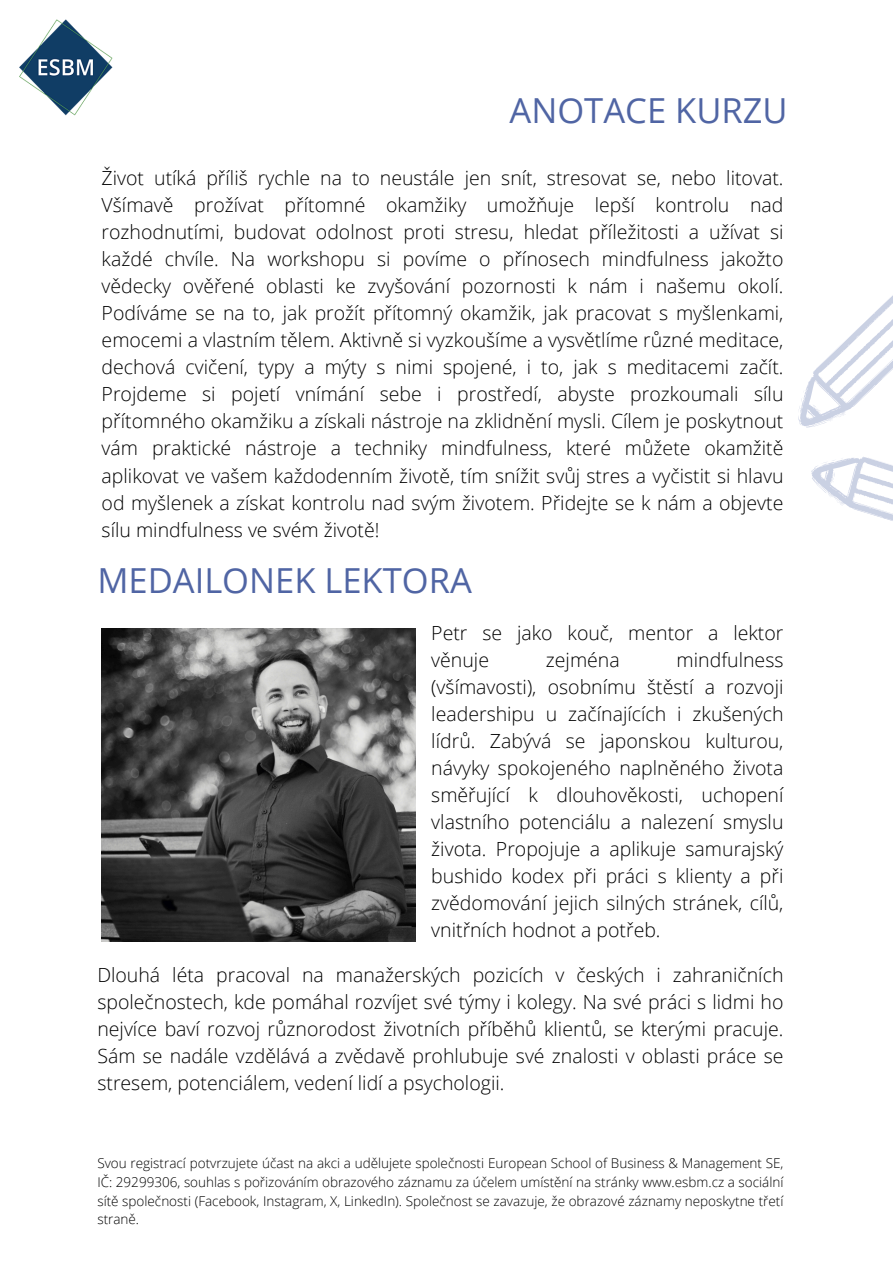
<style>
.page{position:relative;width:893px;height:1263px;background:#fff}
.page>*{position:absolute;margin:0;border:0;box-sizing:border-box;transform-origin:0 0}
.t1{font:34.5px "Open Sans";color:#5065a4}
.t2{font:300 19.5px/27px "Open Sans";color:#000;text-align:justify}
.t3{font:300 13.5px/18.6px "Open Sans";color:#000;text-align:justify}
</style>
<div class="page">
<img style="left:19px;top:19px;width:94px;height:97px">
<svg style="left:798px;top:295px;width:95px;height:226px"></svg>
<img style="left:102px;top:628px;width:313px;height:314px">
<p class="t1" style="left:509px;top:86px;width:279px">ANOTACE KURZU</p>
<h2 class="t2" style="left:102px;top:164px;width:683px">Život utíká příliš rychle na to neustále jen snít, stresovat se, nebo litovat.<br>Všímavě prožívat přítomné okamžiky umožňuje lepší kontrolu nad rozhodnutími, budovat odolnost proti stresu, hledat příležitosti a užívat si každé chvíle. Na workshopu si povíme o přínosech mindfulness jakožto vědecky ověřené oblasti ke zvyšování pozornosti k nám i našemu okolí.<br>Podíváme se na to, jak prožít přítomný okamžik, jak pracovat s myšlenkami, emocemi a vlastním tělem. Aktivně si vyzkoušíme a vysvětlíme různé meditace, dechová cvičení, typy a mýty s nimi spojené, i to, jak s meditacemi začít.<br>Projdeme si pojetí vnímání sebe i prostředí, abyste prozkoumali sílu přítomného okamžiku a získali nástroje na zklidnění mysli. Cílem je poskytnout vám praktické nástroje a techniky mindfulness, které můžete okamžitě aplikovat ve vašem každodenním životě, tím snížit svůj stres a vyčistit si hlavu od myšlenek a získat kontrolu nad svým životem. Přidejte se k nám a objevte sílu mindfulness ve svém životě!</h2>
<p class="t1" style="left:97px;top:556px;width:376px">MEDAILONEK LEKTORA</p>
<h1 class="t2" style="left:431px;top:619px;width:354px">Petr se jako kouč, mentor a lektor věnuje</h1>
<h1 class="t2" style="left:546px;top:646px;width:75px">zejména</h1>
<h1 class="t2" style="left:431px;top:646px;width:354px;text-indent:245px">mindfulness (všímavosti), osobnímu štěstí a rozvoji leadershipu u začínajících i zkušených lídrů. Zabývá se japonskou kulturou, návyky spokojeného naplněného života směřující k dlouhověkosti, uchopení vlastního potenciálu a nalezení smyslu života. Propojuje a aplikuje samurajský bushido kodex při práci s klienty a při zvědomování jejich silných stránek, cílů, vnitřních hodnot a potřeb.</h1>
<p class="t2" style="left:97px;top:960px;width:687px">Dlouhá léta pracoval na manažerských pozicích v českých i zahraničních společnostech, kde pomáhal rozvíjet své týmy i kolegy. Na své práci s lidmi ho nejvíce baví rozvoj různorodost životních příběhů klientů, se kterými pracuje.<br>Sám se nadále vzdělává a zvědavě prohlubuje své znalosti v oblasti práce se stresem, potenciálem, vedení lidí a psychologii.</p>
<h2 class="t3" style="left:97px;top:1154px;width:687px">Svou registrací potvrzujete účast na akci a udělujete společnosti European School of Business &amp; Management SE, IČ: 29299306, souhlas s pořizováním obrazového záznamu za účelem umístění na stránky www.esbm.cz a sociální sítě společnosti (Facebook, Instagram, X, LinkedIn). Společnost se zavazuje, že obrazové záznamy neposkytne třetí straně.</h2>
</div>
